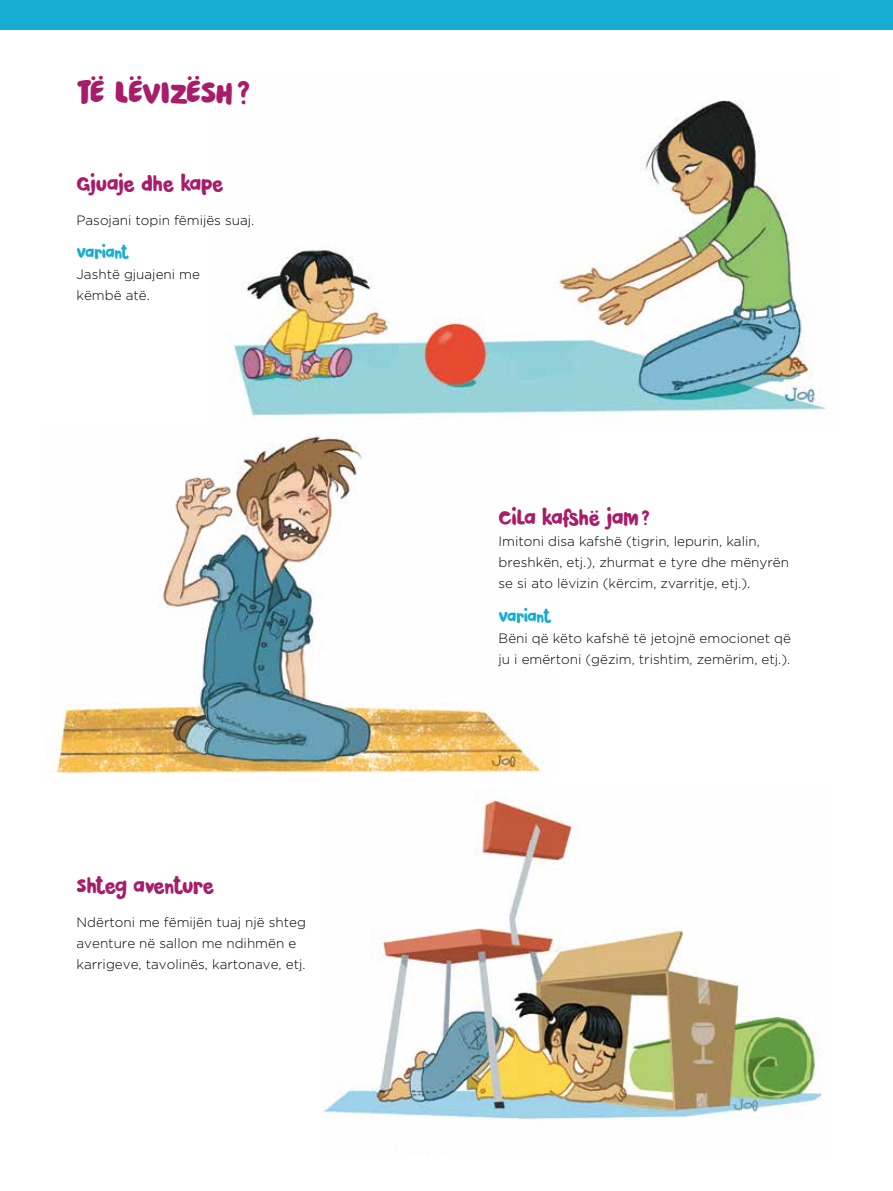
<style>
.page{position:relative;width:893px;height:1191px;background:#fff}
.page>*{position:absolute;margin:0;border:0;box-sizing:border-box;transform-origin:0 0}
.t1{font:33px "Pardesi";letter-spacing:-.03em;color:#a71d6a}
.t2{font:21px "Pardesi";letter-spacing:-.02em;color:#a71d6a}
.t3{font:21px "Pardesi";letter-spacing:-.05em;color:#a71d6a}
.t4{font:16.5px "Pardesi";letter-spacing:-.035em;color:#17acd2}
.t5{font:300 13.5px/21px "Gotham";color:#000}
</style>
<div class="page">
<div style="left:0;top:0;width:893px;height:30px;background:#17acd2"></div>
<img style="left:47px;top:435px;width:500px;height:339px">
<img style="left:230px;top:100px;width:596px;height:320px">
<img style="left:321px;top:797px;width:501px;height:322px">
<h1 class="t1" style="left:77px;top:68px;width:175px">TË LËVIZËSH ?</h1>
<h2 class="t2" style="left:77px;top:168px;width:149px">Gjuaje dhe kape</h2>
<p class="t5" style="left:77px;top:209px;width:179px">Pasojani topin fëmijës suaj.</p>
<p class="t4" style="left:77px;top:240px;width:54px">Variant</p>
<p class="t5" style="left:77px;top:264px;width:125px">Jashtë gjuajeni me këmbë atë.</p>
<h2 class="t3" style="left:77px;top:870px;width:139px">Shteg aventure</h2>
<p class="t5" style="left:77px;top:911px;width:231px">Ndërtoni me fëmijën tuaj një shteg aventure në sallon me ndihmën e karrigeve, tavolinës, kartonave, etj.</p>
<h2 class="t2" style="left:499px;top:502px;width:153px">Cila kafshë jam?</h2>
<p class="t5" style="left:499px;top:531px;width:292px">Imitoni disa kafshë (tigrin, lepurin, kalin, breshkën, etj.), zhurmat e tyre dhe mënyrën se si ato lëvizin (kërcim, zvarritje, etj.).</p>
<p class="t4" style="left:499px;top:604px;width:54px">Variant</p>
<p class="t5" style="left:499px;top:627px;width:294px">Bëni që këto kafshë të jetojnë emocionet që ju i emërtoni (gëzim, trishtim, zemërim, etj.).</p>
</div>
